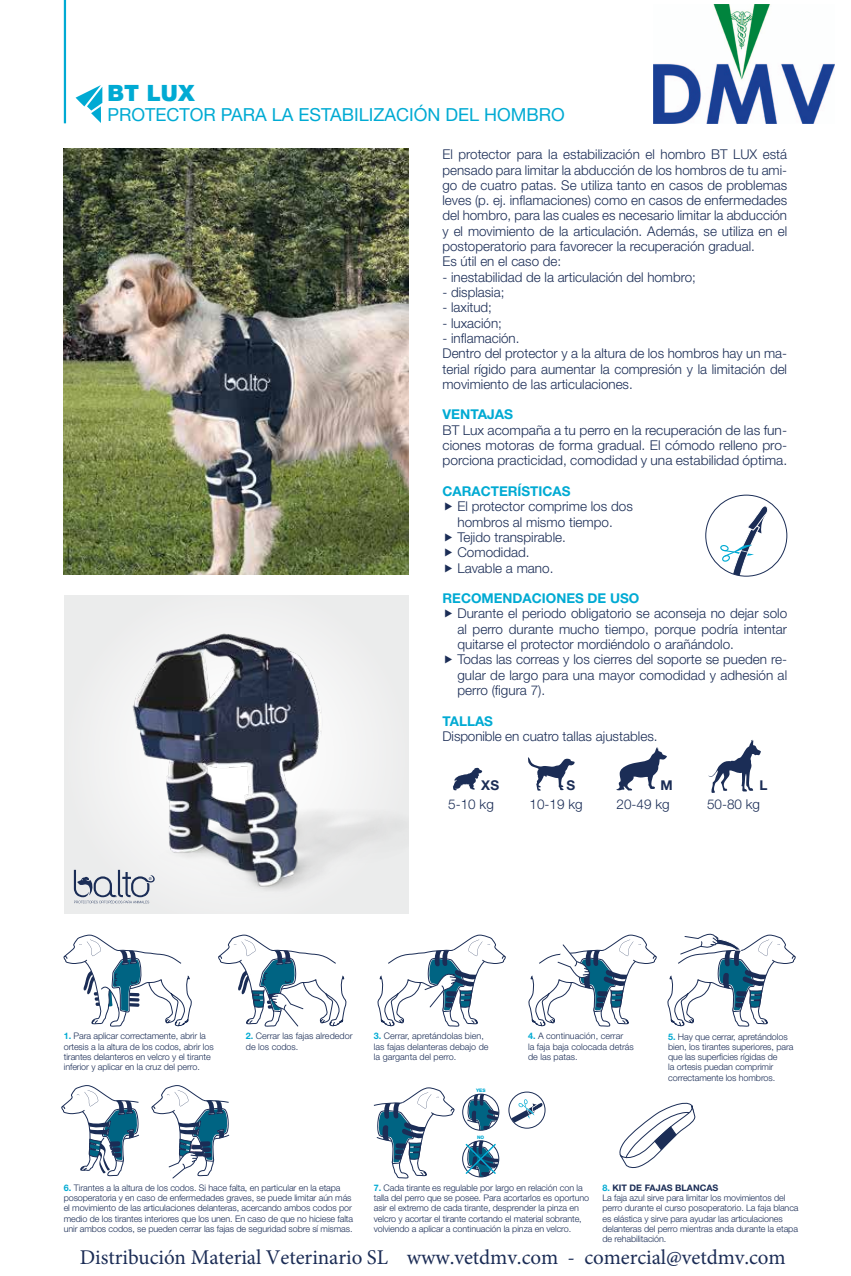
<style>
.page{position:relative;width:851px;height:1276px;background:#fff}
.page>*{position:absolute;margin:0;border:0;box-sizing:border-box;transform-origin:0 0}
.t1{font:900 22.5px "Helvetica Neue LT Std";color:#00aad3}
.t2{font:21px "Minion Pro";letter-spacing:-.005em;color:#1b2c55}
.t3{font:18px "Helvetica Neue LT Std";color:#00aad3}
.t4{font:300 13.5px/15.3px "Helvetica Neue LT Std";color:#1b2d56}
.t5{font:700 13.5px "Helvetica Neue LT Std";color:#00aad3}
.t6{font:700 13.5px "Helvetica Neue LT Std";color:#1b2d56}
.t7{font:300 9px/10.2px "Helvetica Neue LT Std";letter-spacing:-.01em;color:#1b2d56}
.t8{font:800 4.8px "Helvetica Neue LT Std";color:#00aad3}
.s1{font-weight:700;color:#00aad3}
.s2{font-weight:700}
</style>
<div class="page">
<svg style="left:76px;top:85px;width:26px;height:38px"></svg>
<hr style="left:64px;top:0;width:2px;height:123px;background:#00aad3">
<img style="left:64px;top:595px;width:344px;height:319px">
<img style="left:64px;top:149px;width:344px;height:425px">
<div style="left:720px;top:545px;width:8px;height:6px;border:1px solid #00aad3;border-radius:50%"></div>
<svg style="left:721px;top:502px;width:48px;height:74px"></svg>
<div style="left:705px;top:495px;width:82px;height:81px;border:1px solid #1b2d56;border-radius:50%"></div>
<svg style="left:64px;top:935px;width:128px;height:91px"></svg>
<svg style="left:218px;top:935px;width:128px;height:91px"></svg>
<svg style="left:377px;top:935px;width:128px;height:91px"></svg>
<svg style="left:528px;top:935px;width:128px;height:91px"></svg>
<svg style="left:667px;top:934px;width:128px;height:92px"></svg>
<svg style="left:62px;top:1085px;width:77px;height:91px"></svg>
<svg style="left:152px;top:1085px;width:77px;height:93px"></svg>
<svg style="left:373px;top:1087px;width:81px;height:91px"></svg>
<svg style="left:465px;top:1094px;width:34px;height:36px"></svg>
<div style="left:462px;top:1094px;width:37px;height:36px;border:1px solid #1b2d56;border-radius:50%"></div>
<div style="left:462px;top:1140px;width:37px;height:37px;border:1px solid #1b2d56;border-radius:50%"></div>
<svg style="left:464px;top:1140px;width:34px;height:37px"></svg>
<svg style="left:509px;top:1092px;width:36px;height:36px"></svg>
<div style="left:508px;top:1092px;width:37px;height:36px;border:1px solid #1b2d56;border-radius:50%"></div>
<svg style="left:511px;top:1099px;width:32px;height:23px"></svg>
<svg style="left:619px;top:1102px;width:76px;height:66px"></svg>
<svg style="left:74px;top:870px;width:83px;height:33px;background:#bcc1ca"></svg>
<svg style="left:528px;top:757px;width:46px;height:34px"></svg>
<svg style="left:616px;top:747px;width:51px;height:44px"></svg>
<svg style="left:708px;top:739px;width:52px;height:54px"></svg>
<svg style="left:453px;top:768px;width:29px;height:23px"></svg>
<img style="left:653px;top:4px;width:181px;height:119px">
<h1 class="t1" style="left:107px;top:80px;width:89px">BT LUX</h1>
<h3 class="t3" style="left:107px;top:103px;width:459px">PROTECTOR PARA LA ESTABILIZACIÓN DEL HOMBRO</h3>
<p class="t4" style="left:442px;top:146px;width:346px">El protector para la estabilización el hombro BT LUX está pensado para limitar la abducción de los hombros de tu ami&shy;go de cuatro patas. Se utiliza tanto en casos de problemas leves (p. ej. inflamaciones) como en casos de enfermedades del hombro, para las cuales es necesario limitar la abducción y el movimiento de la articulación. Además, se utiliza en el postoperatorio para favorecer la recuperación gradual.<br>Es útil en el caso de:</p>
<h3 class="t4" style="left:442px;top:269px;width:255px">- inestabilidad de la articulación del hombro;</h3>
<h3 class="t4" style="left:442px;top:284px;width:63px">- displasia;</h3>
<h3 class="t4" style="left:442px;top:299px;width:51px">- laxitud;</h3>
<h3 class="t4" style="left:442px;top:315px;width:61px">- luxación;</h3>
<h3 class="t4" style="left:442px;top:330px;width:346px">- inflamación.<br>Dentro del protector y a la altura de los hombros hay un ma&shy;terial rígido para aumentar la compresión y la limitación del movimiento de las articulaciones.</h3>
<h3 class="t5" style="left:442px;top:406px;width:72px">VENTAJAS</h3>
<h3 class="t4" style="left:442px;top:422px;width:346px;text-align:justify">BT Lux acompaña a tu perro en la recuperación de las fun&shy;ciones motoras de forma gradual. El cómodo relleno pro&shy;porciona practicidad, comodidad y una estabilidad óptima.</h3>
<h3 class="t5" style="left:442px;top:483px;width:129px">CARACTERÍSTICAS</h3>
<h3 class="t4" style="left:457px;top:498px;width:177px">El protector comprime los dos hombros al mismo tiempo.<br>Tejido transpirable.<br>Comodidad.<br>Lavable a mano.</h3>
<h3 class="t5" style="left:442px;top:590px;width:198px">RECOMENDACIONES DE USO</h3>
<p class="t4" style="left:457px;top:605px;width:331px">Durante el periodo obligatorio se aconseja no dejar solo al perro durante mucho tiempo, porque podría intentar quitarse el protector mordiéndolo o arañándolo.<br>Todas las correas y los cierres del soporte se pueden re&shy;gular de largo para una mayor comodidad y adhesión al perro (figura 7).</p>
<h3 class="t5" style="left:442px;top:712px;width:52px">TALLAS</h3>
<h3 class="t4" style="left:442px;top:728px;width:216px">Disponible en cuatro tallas ajustables.</h3>
<h3 class="t6" style="left:566px;top:776px;width:10px">S</h3>
<h3 class="t4" style="left:529px;top:796px;width:55px">10-19 kg</h3>
<h3 class="t6" style="left:481px;top:776px;width:19px">XS</h3>
<h3 class="t4" style="left:448px;top:796px;width:47px">5-10 kg</h3>
<h3 class="t6" style="left:660px;top:776px;width:14px">M</h3>
<h3 class="t4" style="left:616px;top:796px;width:55px">20-49 kg</h3>
<h3 class="t6" style="left:759px;top:776px;width:10px">L</h3>
<h3 class="t4" style="left:707px;top:796px;width:55px">50-80 kg</h3>
<p class="t7" style="left:64px;top:1031px;width:151px"><span class="s1">1.</span> Para aplicar correctamente, abrir la ortesis a la altura de los codos, abrir los tirantes delanteros en velcro y el tirante inferior y aplicar en la cruz del perro.</p>
<p class="t7" style="left:246px;top:1031px;width:108px"><span class="s1">2.</span> Cerrar las fajas alrededor de los codos.</p>
<p class="t7" style="left:374px;top:1031px;width:116px"><span class="s1">3.</span> Cerrar, apretándolas bien, las fajas delanteras debajo de la garganta del perro.</p>
<p class="t7" style="left:528px;top:1031px;width:107px"><span class="s1">4.</span> A continuación, cerrar<br>la faja baja colocada detrás de las patas.</p>
<p class="t8" style="left:476px;top:1087px;width:11px">YES</p>
<p class="t8" style="left:477px;top:1134px;width:9px">NO</p>
<p class="t7" style="left:668px;top:1031px;width:127px"><span class="s1">5.</span> Hay que cerrar, apretándolos bien, los tirantes superiores, para que las superficies rígidas de<br>la ortesis puedan comprimir correctamente los hombros.</p>
<p class="t7" style="left:64px;top:1182px;width:291px"><span class="s1">6.</span> Tirantes a la altura de los codos. Si hace falta, en particular en la etapa posoperatoria y en caso de enfermedades graves, se puede limitar aún más el movimiento de las articulaciones delanteras, acercando ambos codos por medio de los tirantes interiores que los unen. En caso de que no hiciese falta unir ambos codos, se pueden cerrar las fajas de seguridad sobre sí mismas.</p>
<p class="t7" style="left:374px;top:1182px;width:217px"><span class="s1">7.</span> Cada tirante es regulable por largo en relación con la talla del perro que se posee. Para acortarlos es oportuno asir el extremo de cada tirante, desprender la pinza en velcro y acortar el tirante cortando el material sobrante, volviendo a aplicar a continuación la pinza en velcro.</p>
<p class="t7" style="left:602px;top:1182px;width:197px"><span class="s1">8.</span> <span class="s2">KIT DE FAJAS BLANCAS<br></span>La faja azul sirve para limitar los movimientos del perro durante el curso posoperatorio. La faja blanca es elástica y sirve para ayudar las articulaciones delanteras del perro mientras anda durante la etapa de rehabilitación.</p>
<h2 class="t2" style="left:80px;top:1243px;width:707px">Distribución Material Veterinario SL www.vetdmv.com - comercial@vetdmv.com</h2>
</div>
